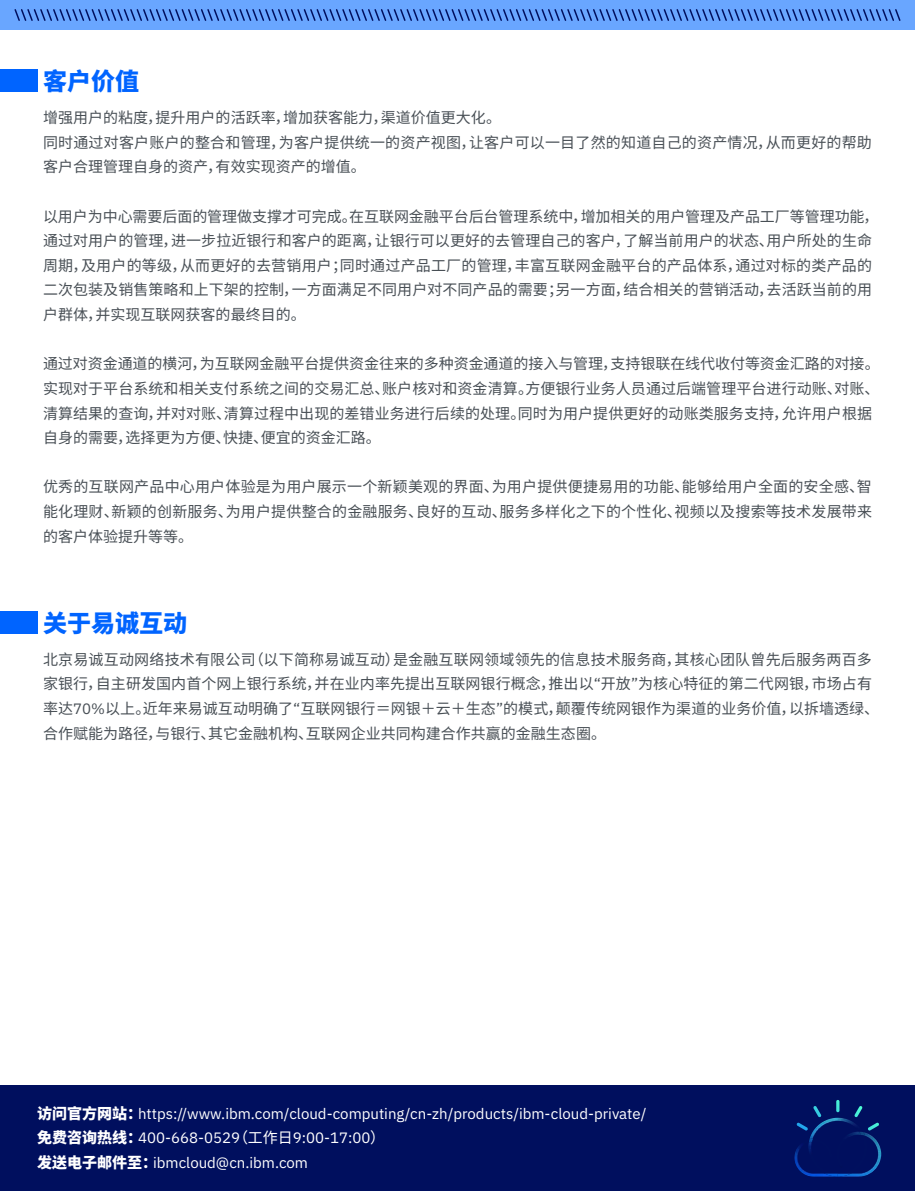
<style>
.page{position:relative;width:915px;height:1191px;background:#fff}
.page>*{position:absolute;margin:0;border:0;box-sizing:border-box;transform-origin:0 0}
.t1{font:900 24px "Noto Sans CJ Ksc";color:#0064ff}
.t2{font:15px/24.6px "Noto Sans CJ Ksc";letter-spacing:.005em;color:#484f55}
.t3{font:15px/24.6px "IBM Plex Sans";color:#fff}
.s1{font-family:"IBM Plex Sans"}
.s2{font-family:"Noto Sans CJ Ksc";font-weight:900}
.s3{font-family:"Noto Sans CJ Ksc"}
</style>
<div class="page">
<div style="left:0;top:0;width:914px;height:30px;background:#69a6ff"></div>
<div style="left:0;top:611px;width:37px;height:22px;background:#0064ff"></div>
<div style="left:0;top:69px;width:37px;height:23px;background:#0064ff"></div>
<svg style="left:14px;top:9px;width:887px;height:12px"></svg>
<div style="left:0;top:1085px;width:913px;height:106px;background:#000f5e"></div>
<svg style="left:796px;top:1100px;width:82px;height:39px"></svg>
<img style="left:794px;top:1138px;width:14px;height:23px">
<img style="left:808px;top:1117px;width:59px;height:56px">
<img style="left:808px;top:1138px;width:29px;height:38px">
<img style="left:837px;top:1131px;width:27px;height:45px">
<svg style="left:813px;top:1173px;width:25px;height:4px"></svg>
<h1 class="t1" style="left:43px;top:68px;width:98px">客户价值</h1>
<p class="t2" style="left:43px;top:106px;width:830px">增强用户的粘度，提升用户的活跃率，增加获客能力，渠道价值更大化。<br>同时通过对客户账户的整合和管理，为客户提供统一的资产视图，让客户可以一目了然的知道自己的资产情况，从而更好的帮助客户合理管理自身的资产，有效实现资产的增值。</p>
<p class="t2" style="left:43px;top:204px;width:836px">以用户为中心需要后面的管理做支撑才可完成。在互联网金融平台后台管理系统中，增加相关的用户管理及产品工厂等管理功能，通过对用户的管理，进一步拉近银行和客户的距离，让银行可以更好的去管理自己的客户，了解当前用户的状态、用户所处的生命周期，及用户的等级，从而更好的去营销用户；同时通过产品工厂的管理，丰富互联网金融平台的产品体系，通过对标的类产品的二次包装及销售策略和上下架的控制，一方面满足不同用户对不同产品的需要；另一方面，结合相关的营销活动，去活跃当前的用户群体，并实现互联网获客的最终目的。</p>
<p class="t2" style="left:43px;top:352px;width:837px">通过对资金通道的横河，为互联网金融平台提供资金往来的多种资金通道的接入与管理，支持银联在线代收付等资金汇路的对接。实现对于平台系统和相关支付系统之间的交易汇总、账户核对和资金清算。方便银行业务人员通过后端管理平台进行动账、对账、清算结果的查询，并对对账、清算过程中出现的差错业务进行后续的处理。同时为用户提供更好的动账类服务支持，允许用户根据自身的需要，选择更为方便、快捷、便宜的资金汇路。</p>
<p class="t2" style="left:43px;top:475px;width:830px;text-align:justify">优秀的互联网产品中心用户体验是为用户展示一个新颖美观的界面、为用户提供便捷易用的功能、能够给用户全面的安全感、智能化理财、新颖的创新服务、为用户提供整合的金融服务、良好的互动、服务多样化之下的个性化、视频以及搜索等技术发展带来的客户体验提升等等。</p>
<h1 class="t1" style="left:43px;top:609px;width:146px">关于易诚互动</h1>
<p class="t2" style="left:43px;top:647px;width:837px">北京易诚互动网络技术有限公司（以下简称易诚互动）是金融互联网领域领先的信息技术服务商，其核心团队曾先后服务两百多家银行，自主研发国内首个网上银行系统，并在业内率先提出互联网银行概念，推出以<span class="s1">“</span>开放<span class="s1">”</span>为核心特征的第二代网银，市场占有率达<span class="s1">70%</span>以上。近年来易诚互动明确了<span class="s1">“</span>互联网银行＝网银＋云＋生态<span class="s1">”</span>的模式，颠覆传统网银作为渠道的业务价值，以拆墙透绿、合作赋能为路径，与银行、其它金融机构、互联网企业共同构建合作共赢的金融生态圈。</p>
<p class="t3" style="left:37px;top:1099px;width:610px"><span class="s2">访问官方网站：</span>https://www.ibm.com/cloud-computing/cn-zh/products/ibm-cloud-private/<span class="s2">免费咨询热线：</span>400-668-0529<span class="s3">（工作日</span>9:00-17:00<span class="s3">）<br></span><span class="s2">发送电子邮件至：</span>ibmcloud@cn.ibm.com</p>
</div>
